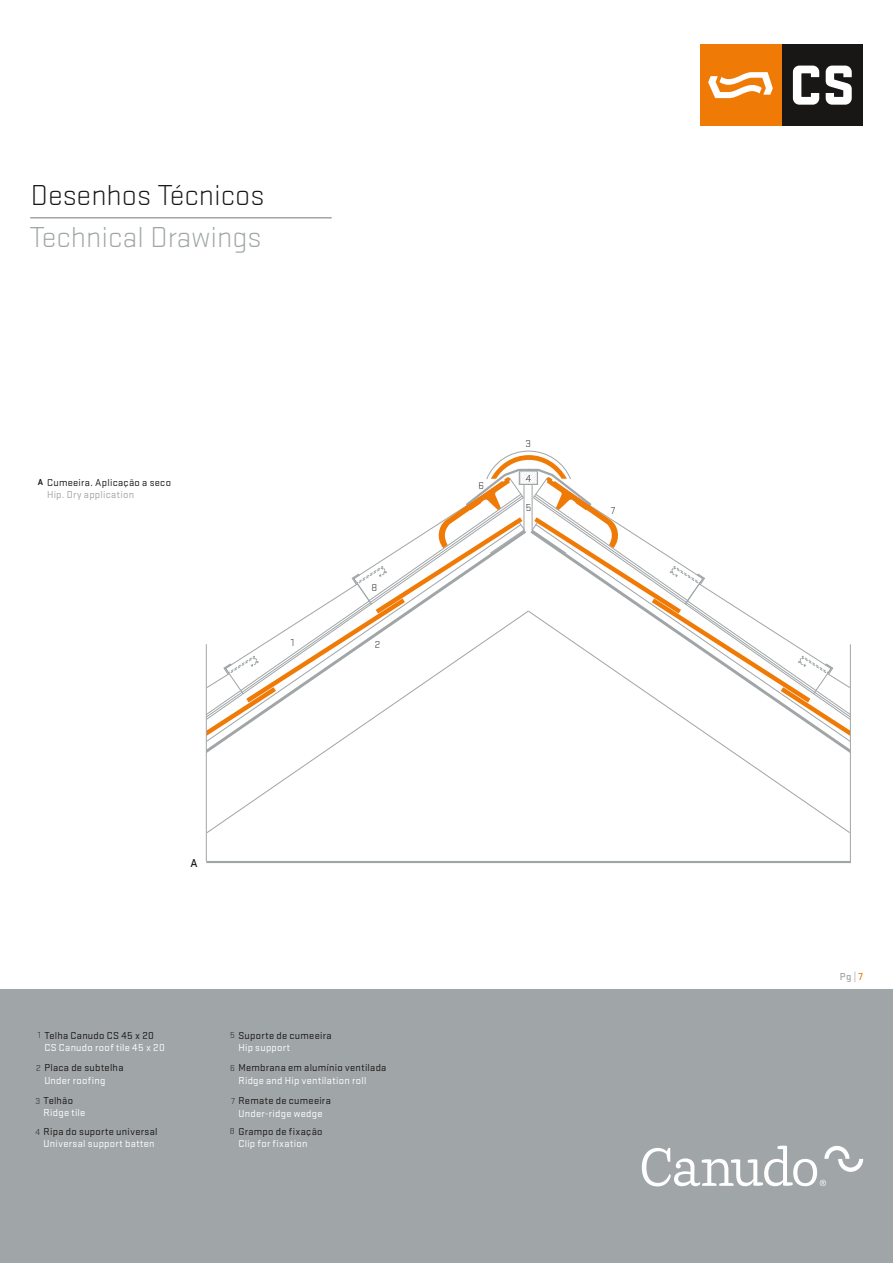
<style>
.page{position:relative;width:893px;height:1263px;background:#fff}
.page>*{position:absolute;margin:0;border:0;box-sizing:border-box;transform-origin:0 0}
.t1{font:300 30px "Stratum 2";color:#a0a5a7}
.t2{font:300 30px "Stratum 2";color:#181716}
.t3{font:500 12px "Stratum 2";color:#181716}
.t4{font:10.5px/12.6px "Stratum 2";letter-spacing:.025em;color:#181716;text-align:center}
.t5{font:10.5px/12.6px "Stratum 2";letter-spacing:.025em;color:#fff}
.t6{font:10.5px "Stratum 2";letter-spacing:.02em;color:#a0a5a7}
.t7{font:300 10.5px "Stratum 2";color:#181716}
.t8{font:500 10.5px "Stratum 2";color:#a0a5a7}
.t9{font:300 9px "Stratum 2";color:#181716}
.t10{font:700 9px "Stratum 2";color:#181716}
.s1{font-weight:300;font-size:9px;color:#181716}
.s2{color:#181716}
.s3{font-weight:300;font-size:9px}
.s4{color:#fff}
.s5{color:#ef7a06}
</style>
<div class="page">
<div style="left:781px;top:44px;width:82px;height:82px;background:#181716"></div>
<svg style="left:793px;top:66px;width:26px;height:39px"></svg>
<svg style="left:826px;top:66px;width:26px;height:39px"></svg>
<div style="left:700px;top:44px;width:81px;height:82px;background:#ef7a06"></div>
<svg style="left:708px;top:72px;width:65px;height:26px"></svg>
<hr style="left:850px;top:644px;width:1px;height:219px;background:#a0a5a7">
<svg style="left:438px;top:451px;width:412px;height:285px"></svg>
<svg style="left:207px;top:524px;width:322px;height:309px"></svg>
<div style="left:0;top:990px;width:893px;height:273px;background:#a0a5a7"></div>
<hr style="left:30px;top:217px;width:302px;height:1px;background:#a0a5a7">
<hr style="left:206px;top:861px;width:644px;height:2px;background:#a0a5a7">
<hr style="left:206px;top:644px;width:1px;height:217px;background:#a0a5a7">
<svg style="left:642px;top:1145px;width:221px;height:41px"></svg>
<h1 class="t2" style="left:31px;top:178px;width:235px">Desenhos Técnicos</h1>
<h1 class="t1" style="left:30px;top:220px;width:233px">Technical Drawings</h1>
<p class="t4" style="left:47px;top:476px;width:125px">Cumeeira. Aplicação a seco</p>
<p class="t6" style="left:47px;top:489px;width:88px">Hip. Dry application</p>
<p class="t10" style="left:38px;top:477px;width:7px">A</p>
<p class="t7" style="left:371px;top:581px;width:7px">8</p>
<p class="t7" style="left:291px;top:637px;width:5px">1</p>
<p class="t7" style="left:375px;top:638px;width:7px">2</p>
<p class="t3" style="left:190px;top:856px;width:9px">A</p>
<p class="t4" style="left:44px;top:1029px;width:111px">Telha Canudo CS 45 x 20</p>
<p class="t5" style="left:44px;top:1041px;width:122px">CS Canudo roof tile 45 x 20</p>
<p class="t9" style="left:38px;top:1030px;width:4px">1</p>
<p class="t4" style="left:238px;top:1029px;width:95px">Suporte de cumeeira</p>
<p class="t5" style="left:238px;top:1041px;width:53px">Hip support</p>
<p class="t9" style="left:230px;top:1030px;width:6px">5</p>
<p class="t4" style="left:44px;top:1061px;width:81px">Placa de subtelha</p>
<p class="t5" style="left:44px;top:1074px;width:63px">Under roofing</p>
<p class="t9" style="left:36px;top:1063px;width:6px">2</p>
<p class="t4" style="left:238px;top:1062px;width:150px">Membrana em alumínio ventilada</p>
<p class="t5" style="left:238px;top:1074px;width:129px">Ridge and Hip ventilation roll</p>
<p class="t9" style="left:230px;top:1063px;width:6px">6</p>
<p class="t5" style="left:44px;top:1094px;width:43px;text-indent:-8px"><span class="s1">3</span> <span class="s2">Telhão<br></span>Ridge tile</p>
<p class="t4" style="left:36px;top:1125px;width:124px"><span class="s3">4</span> Ripa do suporte universal<br><span class="s4">Universal support batten</span></p>
<p class="t4" style="left:238px;top:1094px;width:94px">Remate de cumeeira</p>
<p class="t5" style="left:238px;top:1107px;width:86px">Under-ridge wedge</p>
<p class="t9" style="left:231px;top:1095px;width:5px">7</p>
<p class="t4" style="left:238px;top:1125px;width:86px">Grampo de fixação</p>
<p class="t5" style="left:238px;top:1137px;width:71px">Clip for fixation</p>
<p class="t9" style="left:230px;top:1126px;width:6px">8</p>
<p class="t7" style="left:478px;top:479px;width:7px">6</p>
<p class="t7" style="left:526px;top:438px;width:7px">3</p>
<p class="t7" style="left:526px;top:472px;width:7px">4</p>
<p class="t7" style="left:526px;top:501px;width:7px">5</p>
<p class="t7" style="left:611px;top:504px;width:6px">7</p>
<p class="t8" style="left:840px;top:970px;width:25px">Pg | <span class="s5">7</span></p>
</div>
